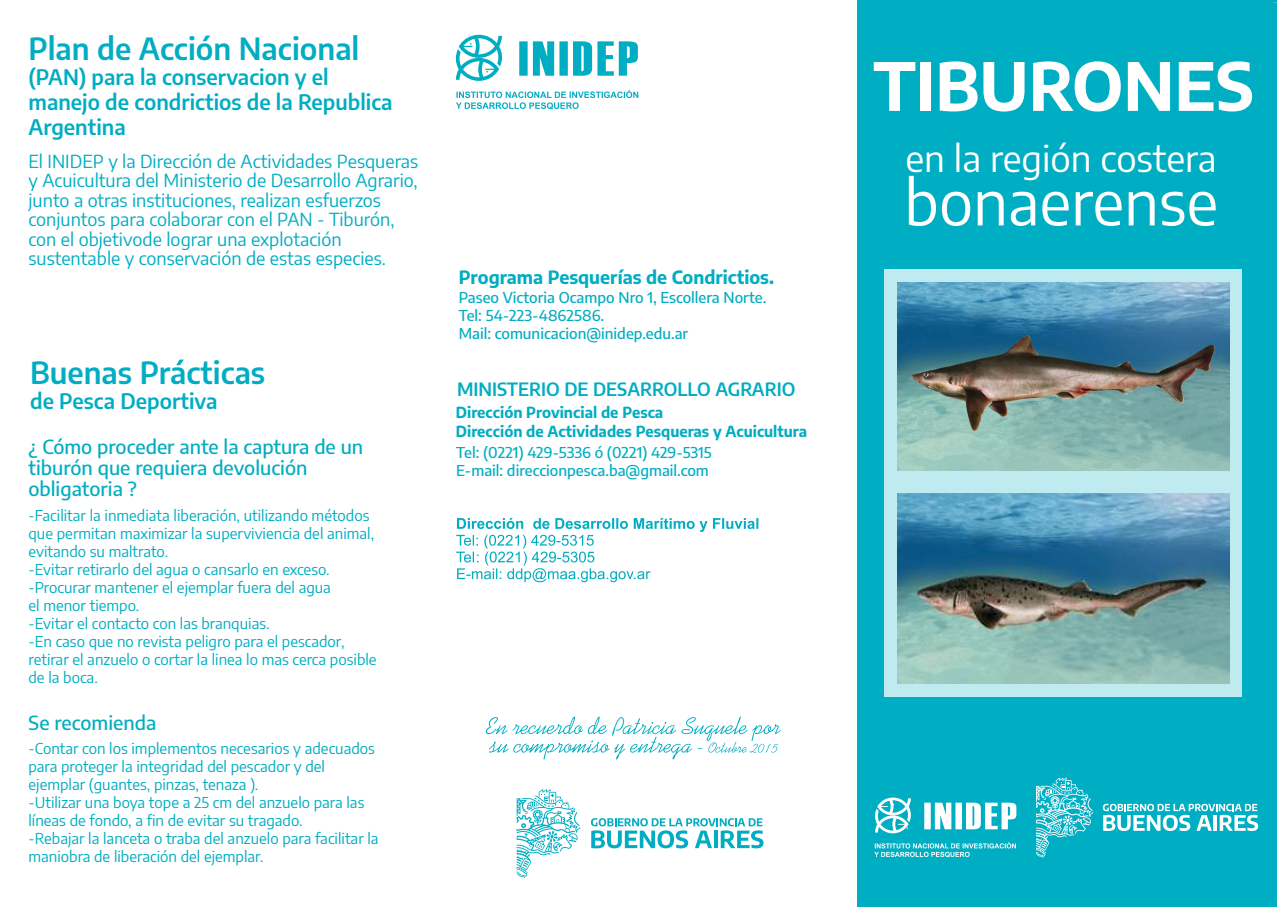
<style>
.page{position:relative;width:1277px;height:907px;background:#fff}
.page>*{position:absolute;margin:0;border:0;box-sizing:border-box;transform-origin:0 0}
.t1{font:700 66px "Encode Sans";color:#fff}
.t2{font:61.35px "Encode Sans";color:#fff}
.t3{font:36.6px "Encode Sans";color:#fff}
.t4{font:600 30px "Encode Sans";color:#00adc2}
.t5{font:600 21px/25.2px "Encode Sans";color:#00adc2}
.t6{font:500 19.5px/21px "Encode Sans";color:#00adc2}
.t7{font:18px/19.5px "Encode Sans";color:#00adc2}
.t8{font:700 18px "Encode Sans";color:#00adc2}
.t9{font:600 18px "Encode Sans";color:#00adc2}
.t10{font:15px/18px "Encode Sans";color:#00adc2}
.t11{font:500 15px/18px "Encode Sans";color:#00adc2}
.t12{font:700 15px "Encode Sans";color:#00adc2}
</style>
<div class="page">
<div style="left:857px;top:0;width:420px;height:907px;background:#00aec3"></div>
<div style="left:884px;top:269px;width:357px;height:428px;background:#bfeaef"></div>
<svg style="left:875px;top:797px;width:36px;height:36px"></svg>
<svg style="left:924px;top:802px;width:92px;height:27px"></svg>
<svg style="left:874px;top:842px;width:142px;height:15px"></svg>
<svg style="left:456px;top:35px;width:46px;height:46px"></svg>
<svg style="left:519px;top:41px;width:119px;height:35px"></svg>
<svg style="left:456px;top:518px;width:302px;height:64px"></svg>
<svg style="left:456px;top:90px;width:182px;height:19px"></svg>
<img style="left:897px;top:493px;width:332px;height:190px">
<img style="left:897px;top:282px;width:332px;height:188px">
<svg style="left:486px;top:716px;width:294px;height:43px"></svg>
<svg style="left:591px;top:818px;width:172px;height:30px"></svg>
<svg style="left:516px;top:789px;width:64px;height:89px"></svg>
<svg style="left:1102px;top:803px;width:156px;height:28px"></svg>
<svg style="left:1036px;top:777px;width:57px;height:80px"></svg>
<h3 class="t4" style="left:28px;top:27px;width:332px">Plan de Acción Nacional</h3>
<h3 class="t5" style="left:28px;top:63px;width:365px">(PAN) para la conservacion y el manejo de condrictios de la Republica<br>Argentina</h3>
<h1 class="t1" style="left:873px;top:37px;width:382px">TIBURONES</h1>
<h3 class="t3" style="left:905px;top:133px;width:312px">en la región costera</h3>
<p class="t7" style="left:28px;top:151px;width:391px">El INIDEP y la Dirección de Actividades Pesqueras y Acuicultura del Ministerio de Desarrollo Agrario, junto a otras instituciones, realizan esfuerzos conjuntos para colaborar con el PAN - Tiburón, con el objetivode lograr una explotación sustentable y conservación de estas especies.</p>
<h2 class="t2" style="left:904px;top:160px;width:315px">bonaerense</h2>
<p class="t8" style="left:459px;top:263px;width:317px">Programa Pesquerías de Condrictios.</p>
<p class="t11" style="left:459px;top:288px;width:309px">Paseo Victoria Ocampo Nro 1, Escollera Norte.<br>Tel: 54-223-4862586.<br>Mail: comunicacion@inidep.edu.ar</p>
<h3 class="t4" style="left:30px;top:351px;width:237px">Buenas Prácticas</h3>
<h3 class="t5" style="left:30px;top:388px;width:189px">de Pesca Deportiva</h3>
<h3 class="t6" style="left:28px;top:435px;width:336px">¿ Cómo proceder ante la captura de un tiburón que requiera devolución obligatoria ?</h3>
<p class="t10" style="left:28px;top:505px;width:350px">-Facilitar la inmediata liberación, utilizando métodos que permitan maximizar la superviviencia del animal, evitando su maltrato.<br>-Evitar retirarlo del agua o cansarlo en exceso. -Procurar mantener el ejemplar fuera del agua<br>el menor tiempo.<br>-Evitar el contacto con las branquias.<br>-En caso que no revista peligro para el pescador, retirar el anzuelo o cortar la linea lo mas cerca posible de la boca.</p>
<h3 class="t6" style="left:28px;top:711px;width:129px">Se recomienda</h3>
<p class="t10" style="left:28px;top:739px;width:352px">-Contar con los implementos necesarios y adecuados para proteger la integridad del pescador y del ejemplar (guantes, pinzas, tenaza ).<br>-Utilizar una boya tope a 25 cm del anzuelo para las líneas de fondo, a fin de evitar su tragado.<br>-Rebajar la lanceta o traba del anzuelo para facilitar la maniobra de liberación del ejemplar.</p>
<p class="t9" style="left:457px;top:376px;width:340px">MINISTERIO DE DESARROLLO AGRARIO</p>
<p class="t12" style="left:456px;top:401px;width:209px">Dirección Provincial de Pesca</p>
<p class="t12" style="left:456px;top:420px;width:353px">Dirección de Actividades Pesqueras y Acuicultura</p>
<p class="t11" style="left:456px;top:442px;width:257px">Tel: (0221) 429-5336 ó (0221) 429-5315<br>E-mail: direccionpesca.ba@gmail.com</p>
</div>
